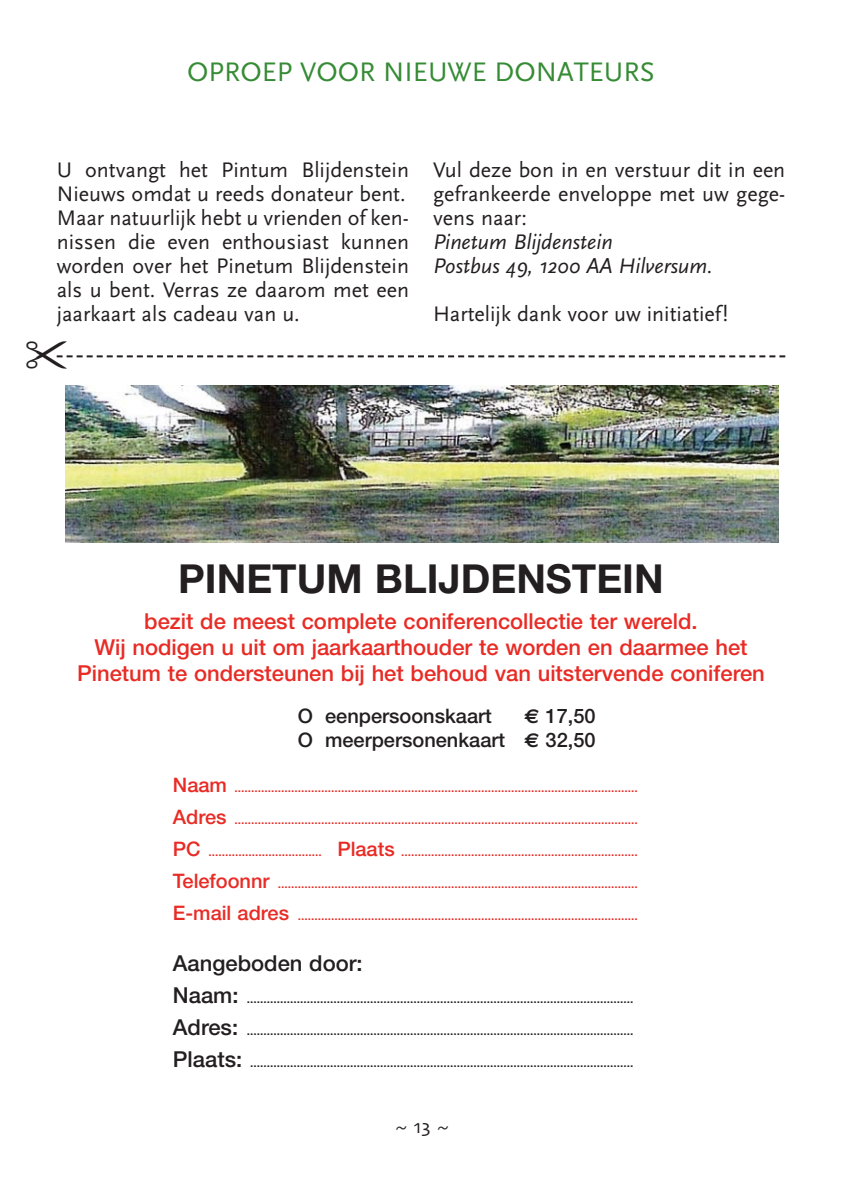
<style>
.page{position:relative;width:842px;height:1191px;background:#fff}
.page>*{position:absolute;margin:0;border:0;box-sizing:border-box;transform-origin:0 0}
.t1{font:46px "European Pi Three";color:#231f20}
.t2{font:700 40px "Helvetica Neue";color:#231f20}
.t3{font:28px "Scala Sans Caps";color:#368b35}
.t4{font:22px/24px "Scala Sans";color:#231f20}
.t5{font:500 22px/26.4px "Helvetica Neue";color:#e82b25;text-align:center}
.t6{font:italic 22px/24px "Scala Sans";color:#231f20}
.t7{font:500 22px "Helvetica Neue";color:#231f20}
.t8{font:500 20px/24.6px "Helvetica Neue";color:#231f20;text-align:right}
.t9{font:20px "Skia";color:#231f20}
.t10{font:500 12px "Helvetica Neue";color:#e82b25}
.t11{font:500 12px "Helvetica Neue";color:#231f20}
.s1{font-family:"Euro Sans";font-weight:700}
.s2{font-size:20px}
.s3{font-size:22px}
</style>
<div class="page">
<img style="left:66px;top:385px;width:712px;height:157px">
<svg style="left:57px;top:355px;width:728px;height:2px"></svg>
<h3 class="t3" style="left:187px;top:55px;width:469px">OPROEP VOOR NIEUWE DONATEURS</h3>
<p class="t4" style="left:57px;top:159px;width:354px">U ontvangt het Pintum Blijdenstein Nieuws omdat u reeds donateur bent.<br>Maar natuurlijk hebt u vrienden of ken&shy;nissen die even enthousiast kunnen worden over het Pinetum Blijdenstein als u bent. Verras ze daarom met een jaarkaart als cadeau van u.</p>
<h3 class="t4" style="left:433px;top:159px;width:354px;text-align:justify">Vul deze bon in en verstuur dit in een gefrankeerde enveloppe met uw gege&shy;vens naar:</h3>
<h3 class="t6" style="left:433px;top:231px;width:282px">Pinetum Blijdenstein<br>Postbus 49, 1200 AA Hilversum.</h3>
<h3 class="t4" style="left:433px;top:303px;width:297px">Hartelijk dank voor uw initiatief!</h3>
<h1 class="t1" style="left:24px;top:309px;width:47px">-</h1>
<h2 class="t2" style="left:178px;top:565px;width:487px">PINETUM BLIJDENSTEIN</h2>
<h3 class="t5" style="left:77px;top:609px;width:689px">bezit de meest complete coniferencollectie ter wereld.<br>Wij nodigen u uit om jaarkaarthouder te worden en daarmee het<br>Pinetum te ondersteunen bij het behoud van uitstervende coniferen</h3>
<h3 class="t8" style="left:298px;top:705px;width:196px">O eenpersoonskaart</h3>
<h3 class="t8" style="left:298px;top:705px;width:299px"><span class="s1">€</span> 17,50<br>O meerpersonenkaart <span class="s1">€</span> 32,50</h3>
<p class="t10" style="left:173px;top:783px;width:466px"><span class="s2">Naam</span> .........................................................................................................................</p>
<p class="t10" style="left:173px;top:815px;width:466px"><span class="s2">Adres</span> .........................................................................................................................</p>
<p class="t10" style="left:173px;top:847px;width:466px"><span class="s2">PC</span> .................................. <span class="s2">Plaats</span> .......................................................................</p>
<p class="t10" style="left:173px;top:879px;width:466px"><span class="s2">Telefoonnr</span> ............................................................................................................</p>
<p class="t10" style="left:173px;top:911px;width:466px"><span class="s2">E-mail adres</span> ......................................................................................................</p>
<h3 class="t7" style="left:173px;top:955px;width:191px">Aangeboden door:</h3>
<p class="t11" style="left:173px;top:994px;width:462px"><span class="s3">Naam:</span> ....................................................................................................................</p>
<p class="t11" style="left:173px;top:1026px;width:462px"><span class="s3">Adres:</span> ....................................................................................................................</p>
<p class="t11" style="left:173px;top:1058px;width:462px"><span class="s3">Plaats:</span> ...................................................................................................................</p>
<h3 class="t9" style="left:394px;top:1114px;width:57px">˜ 13 ˜</h3>
</div>
